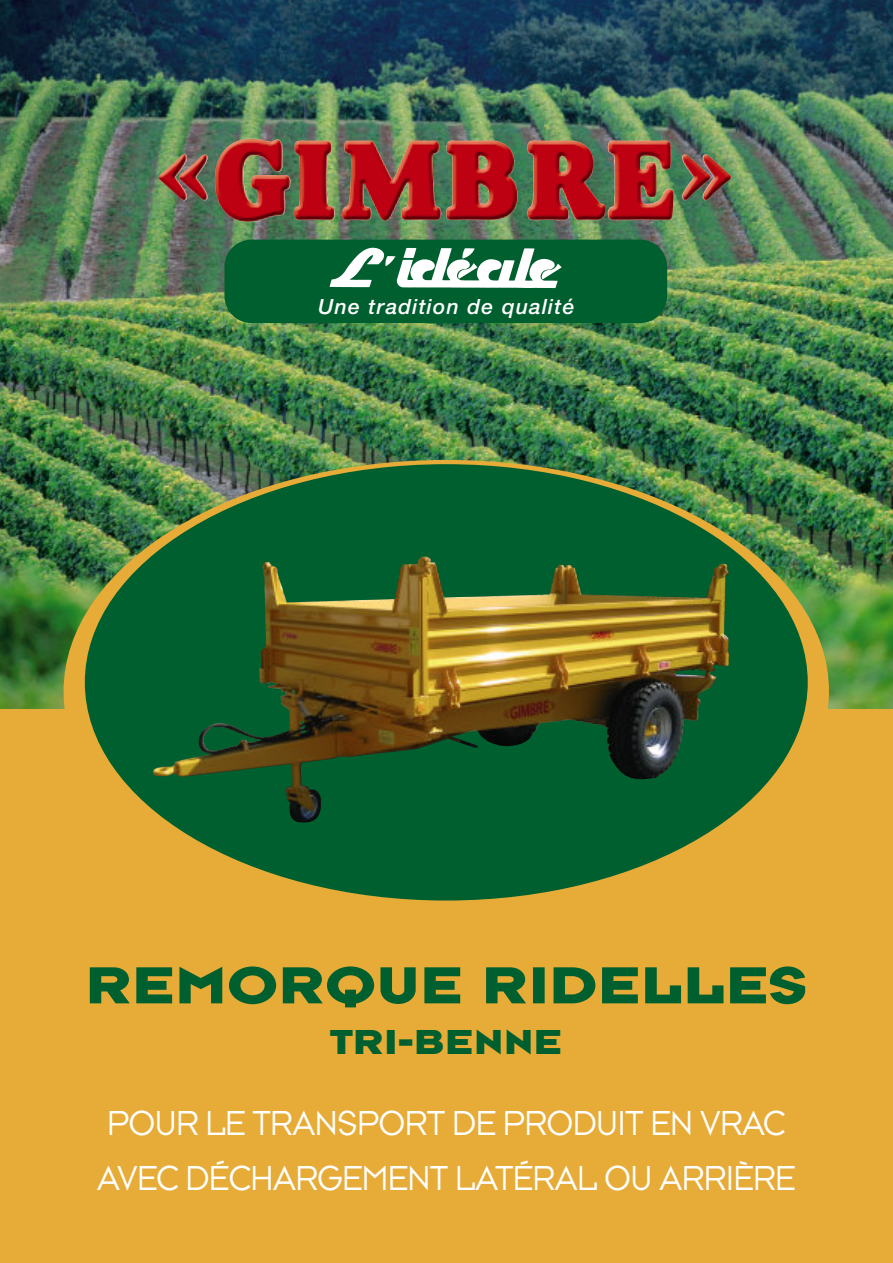
<style>
.page{position:relative;width:893px;height:1263px;background:#fff}
.page>*{position:absolute;margin:0;border:0;box-sizing:border-box;transform-origin:0 0}
.t1{font:54px "Typeface Six";color:#005f2f;scale:1.25 1}
.t2{font:36px/55.5px "Typeface Seven";color:#fff;scale:.95 1}
.t3{font:36px "Typeface Six";color:#005f2f;scale:1.25 1}
.t4{font:italic 500 21px "Helvetica Neue";letter-spacing:.055em;color:#fff}
</style>
<div class="page">
<div style="left:0;top:681px;width:893px;height:582px;background:#e6ac37"></div>
<img style="left:0;top:1px;width:893px;height:708px">
<div style="left:64px;top:460px;width:765px;height:463px;background:#e6ac37;border-radius:50%"></div>
<div style="left:85px;top:464px;width:723px;height:436px;background:#005f2f;border-radius:50%"></div>
<img style="left:152px;top:554px;width:577px;height:270px">
<div style="left:224px;top:240px;width:443px;height:83px;background:#005f2f;border-radius:27px"></div>
<img style="left:329px;top:247px;width:233px;height:42px">
<img style="left:215px;top:139px;width:70px;height:83px">
<p class="t4" style="left:318px;top:299px;width:258px">Une tradition de qualité</p>
<h1 class="t1" style="left:85px;top:953px;width:579px">REMORQUE RIDELLES</h1>
<p class="t3" style="left:330px;top:1020px;width:187px">TRI-BENNE</p>
<p class="t2" style="left:97px;top:1094px;width:736px">POUR LE TRANSPORT DE PRODUIT EN VRAC<br>AVEC DÉCHARGEMENT LATÉRAL OU ARRIÈRE</p>
</div>
